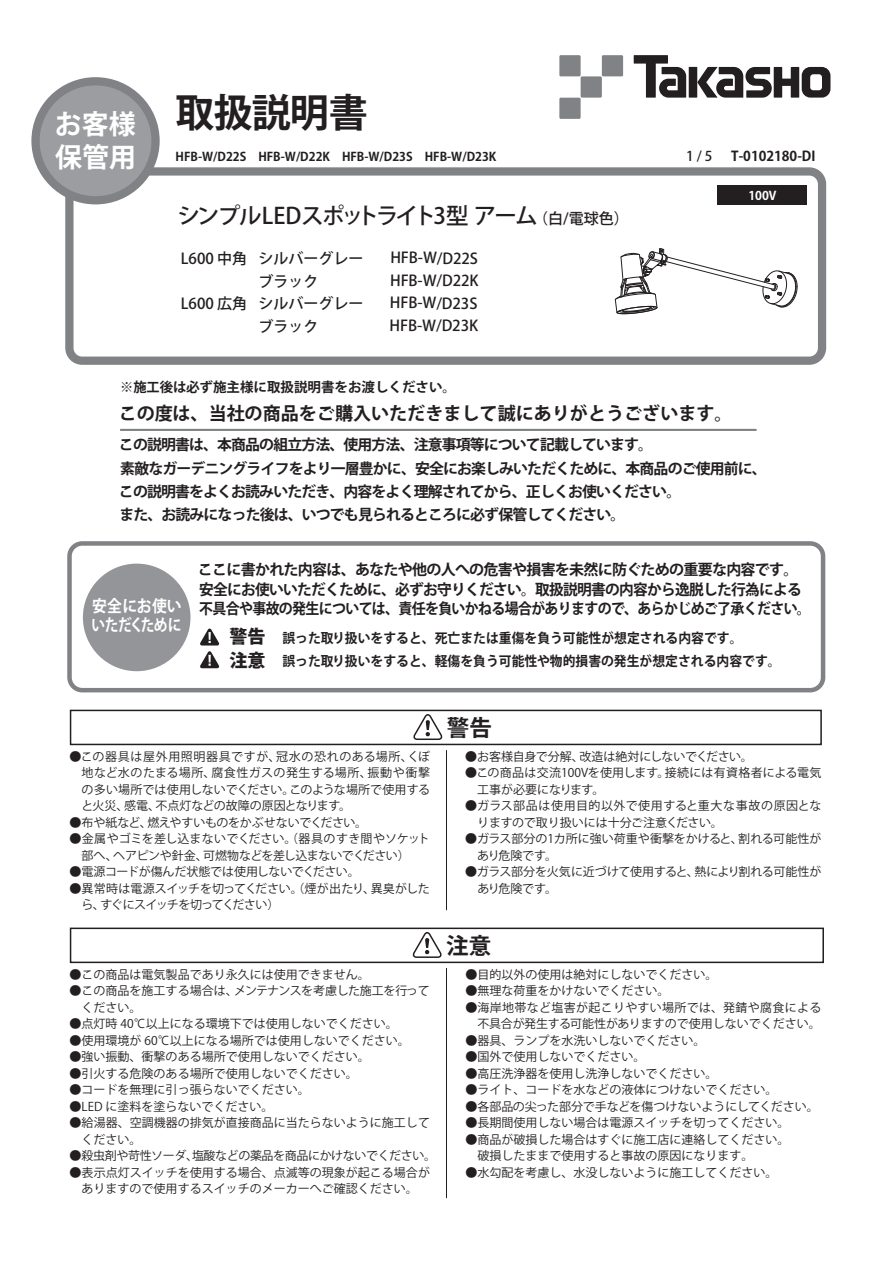
<style>
.page{position:relative;width:893px;height:1263px;background:#fff}
.page>*{position:absolute;margin:0;border:0;box-sizing:border-box;transform-origin:0 0}
.t1{font:700 39px "Koz Go Pro";letter-spacing:-.025em;color:#231f20}
.t2{font:700 27px "Koz Go Pro";color:#fff}
.t3{font:500 22.5px "Koz Go Pro";letter-spacing:-.08em;color:#231f20}
.t4{font:700 22.5px "Koz Go Pro";color:#231f20}
.t5{font:700 18px "Koz Go Pro";color:#231f20}
.t6{font:800 18px/23.1px "Koz Go Pro";color:#231f20}
.t7{font:700 16.5px "Koz Go Pro";letter-spacing:-.04em;color:#fff;scale:.83 1}
.t8{font:700 15px "Koz Go Pro";letter-spacing:-.05em;color:#231f20}
.t9{font:500 15px/22.5px "Koz Go Pro";color:#231f20}
.t10{font:700 15px "Koz Go Pro";letter-spacing:-.05em;color:#231f20;scale:.93 1}
.t11{font:700 14.85px/23.4px "Koz Go Pro";letter-spacing:-.055em;color:#231f20}
.t12{font:700 13.5px/22.6px "Koz Go Pro";color:#231f20;scale:.95 1}
.t13{font:700 13.5px "Koz Go Pro";color:#231f20}
.t14{font:500 13.5px "Koz Go Pro";color:#231f20}
.t15{font:12px/16.5px "Koz Go Pro";color:#231f20}
.t16{font:12px/16.5px "Koz Go Pro";letter-spacing:-.03em;color:#231f20}
.t17{font:700 12px "Koz Go Pro";color:#231f20}
.t18{font:12px "Koz Go Pro";letter-spacing:-.035em;color:#231f20}
.t19{font:12px "Koz Go Pro";letter-spacing:-.02em;color:#231f20}
.t20{font:12px "Koz Go Pro";letter-spacing:-.025em;color:#231f20}
.t21{font:700 12px "Koz Go Pro";color:#fff}
</style>
<div class="page">
<div style="left:718px;top:185px;width:89px;height:19px;background:#231f20"></div>
<div style="left:70px;top:710px;width:752px;height:35px;border:2px solid #231f20"></div>
<svg style="left:413px;top:712px;width:31px;height:28px"></svg>
<div style="left:70px;top:927px;width:754px;height:36px;border:2px solid #231f20"></div>
<svg style="left:413px;top:932px;width:29px;height:26px"></svg>
<hr style="left:446px;top:968px;width:1px;height:230px;background:#231f20">
<hr style="left:446px;top:750px;width:1px;height:160px;background:#231f20">
<div style="left:65px;top:167px;width:761px;height:198px;border:8px solid #808285;border-radius:13px"></div>
<div style="left:36px;top:81px;width:120px;height:119px;background:#9b9da0;border-radius:50%"></div>
<div style="left:31px;top:77px;width:129px;height:127px;border:8px solid #808285;border-radius:50%"></div>
<svg style="left:634px;top:55px;width:52px;height:43px"></svg>
<div style="left:689px;top:67px;width:8px;height:31px;background:#231f20"></div>
<svg style="left:697px;top:67px;width:133px;height:31px"></svg>
<div style="left:559px;top:55px;width:22px;height:21px;background:#808285"></div>
<div style="left:581px;top:76px;width:21px;height:22px;background:#808285"></div>
<div style="left:602px;top:55px;width:21px;height:21px;background:#808285"></div>
<div style="left:559px;top:98px;width:22px;height:21px;background:#808285"></div>
<div style="left:83px;top:564px;width:107px;height:107px;background:#939598;border-radius:50%"></div>
<svg style="left:200px;top:651px;width:20px;height:17px"></svg>
<svg style="left:200px;top:628px;width:19px;height:17px"></svg>
<div style="left:67px;top:541px;width:758px;height:151px;border:5px solid #808285;border-radius:13px"></div>
<hr style="left:120px;top:429px;width:637px;height:2px;background:#808285">
<svg style="left:615px;top:248px;width:183px;height:66px"></svg>
<h1 class="t1" style="left:55px;top:88px;width:315px"><sub>お客様</sub> 取扱説明書</h1>
<h2 class="t2" style="left:55px;top:139px;width:82px">保管用</h2>
<p class="t17" style="left:176px;top:149px;width:322px">HFB-W/D22S　HFB-W/D22K　HFB-W/D23S　HFB-W/D23K</p>
<h3 class="t3" style="left:178px;top:201px;width:362px">シンプルLEDスポットライト3型 アーム</h3>
<p class="t9" style="left:181px;top:248px;width:68px">L600 中角</p>
<p class="t9" style="left:181px;top:293px;width:68px">L600 広角</p>
<p class="t9" style="left:533px;top:208px;width:97px">（白/電球色）</p>
<p class="t9" style="left:258px;top:248px;width:106px">シルバーグレーブラック<br>シルバーグレーブラック</p>
<p class="t9" style="left:391px;top:247px;width:90px;text-align:justify;rotate:1deg">HFB-W/D22S HFB-W/D22K HFB-W/D23S HFB-W/D23K</p>
<p class="t13" style="left:120px;top:378px;width:337px">※施工後は必ず施主様に取扱説明書をお渡しください。</p>
<p class="t14" style="left:686px;top:148px;width:28px">1 / 5</p>
<p class="t13" style="left:731px;top:148px;width:86px">T-0102180-DI</p>
<p class="t21" style="left:748px;top:188px;width:30px">100V</p>
<h3 class="t5" style="left:119px;top:402px;width:615px">この度は、当社の商品をご購入いただきまして誠にありがとうございます。</h3>
<p class="t11" style="left:119px;top:434px;width:649px">この説明書は、本商品の組立方法、使用方法、注意事項等について記載しています。<br>素敵なガーデニングライフをより一層豊かに、安全にお楽しみいただくために、本商品のご使用前に、この説明書をよくお読みいただき、内容をよく理解されてから、正しくお使いください。<br>また、お読みになった後は、いつでも見られるところに必ず保管してください。</p>
<p class="t8" style="left:198px;top:560px;width:602px">ここに書かれた内容は、あなたや他の人への危害や損害を未然に防ぐための重要な内容です。</p>
<p class="t8" style="left:199px;top:580px;width:604px">安全にお使いいただくために、必ずお守りください。取扱説明書の内容から逸脱した行為による</p>
<p class="t10" style="left:92px;top:599px;width:774px"><sup>安全にお使い</sup> 不具合や事故の発生については、責任を負いかねる場合がありますので、あらかじめご了承ください。</p>
<h3 class="t7" style="left:92px;top:615px;width:110px">いただくために</h3>
<p class="t12" style="left:282px;top:628px;width:526px">誤った取り扱いをすると、死亡または重傷を負う可能性が想定される内容です。<br>誤った取り扱いをすると、軽傷を負う可能性や物的損害の発生が想定される内容です。</p>
<h3 class="t6" style="left:229px;top:626px;width:37px">警告注意</h3>
<p class="t15" style="left:82px;top:748px;width:350px;text-align:justify;text-indent:-12px">●この器具は屋外用照明器具ですが、冠水の恐れのある場所、くぼ地など水のたまる場所、腐食性ガスの発生する場所、振動や衝撃の多い場所では使用しないでください。このような場所で使用すると火災、感電、不点灯などの故障の原因となります。</p>
<p class="t19" style="left:70px;top:814px;width:299px">●布や紙など、燃えやすいものをかぶせないでください。</p>
<p class="t15" style="left:81px;top:831px;width:350px;text-indent:-12px">●金属やゴミを差し込まないでください。（器具のすき間やソケット部へ、ヘアピンや針金、可燃物などを差し込まないでください）</p>
<p class="t20" style="left:69px;top:864px;width:292px">●電源コードが傷んだ状態では使用しないでください。</p>
<p class="t16" style="left:81px;top:880px;width:350px;text-indent:-12px">●異常時は電源スイッチを切ってください。（煙が出たり、異臭がしたら、すぐにスイッチを切ってください）</p>
<p class="t15" style="left:70px;top:966px;width:301px">●この商品は電気製品であり永久には使用できません。</p>
<p class="t15" style="left:82px;top:983px;width:350px;text-indent:-12px">●この商品を施工する場合は、メンテナンスを考慮した施工を行ってください。</p>
<p class="t15" style="left:70px;top:1016px;width:330px">●点灯時 40℃以上になる環境下では使用しないでください。</p>
<p class="t15" style="left:70px;top:1032px;width:342px">●使用環境が 60℃以上になる場所では使用しないでください。</p>
<p class="t15" style="left:70px;top:1049px;width:302px">●強い振動、衝撃のある場所で使用しないでください。</p>
<p class="t15" style="left:70px;top:1065px;width:290px">●引火する危険のある場所で使用しないでください。</p>
<p class="t15" style="left:70px;top:1082px;width:242px">●コードを無理に引っ張らないでください。</p>
<p class="t15" style="left:70px;top:1098px;width:205px">●LED に塗料を塗らないでください。</p>
<p class="t15" style="left:82px;top:1115px;width:350px;text-indent:-12px">●給湯器、空調機器の排気が直接商品に当たらないように施工してください。</p>
<p class="t18" style="left:70px;top:1148px;width:368px">●殺虫剤や苛性ソーダ、塩酸などの薬品を商品にかけないでください。</p>
<p class="t15" style="left:70px;top:1164px;width:362px;text-align:center">●表示点灯スイッチを使用する場合、点滅等の現象が起こる場合がありますので使用するスイッチのメーカーへご確認ください。</p>
<h3 class="t4" style="left:447px;top:713px;width:46px">警告</h3>
<p class="t15" style="left:465px;top:748px;width:289px">●お客様自身で分解、改造は絶対にしないでください。</p>
<p class="t15" style="left:477px;top:765px;width:346px;text-indent:-12px">●この商品は交流100Vを使用します。接続には有資格者による電気工事が必要になります。</p>
<p class="t15" style="left:477px;top:798px;width:346px;text-indent:-12px">●ガラス部品は使用目的以外で使用すると重大な事故の原因となりますので取り扱いには十分ご注意ください。</p>
<p class="t15" style="left:477px;top:831px;width:346px;text-indent:-12px">●ガラス部分の1カ所に強い荷重や衝撃をかけると、割れる可能性があり危険です。</p>
<p class="t15" style="left:477px;top:864px;width:346px;text-indent:-12px">●ガラス部分を火気に近づけて使用すると、熱により割れる可能性があり危険です。</p>
<h3 class="t4" style="left:446px;top:931px;width:46px">注意</h3>
<p class="t15" style="left:465px;top:966px;width:253px">●目的以外の使用は絶対にしないでください。</p>
<p class="t15" style="left:465px;top:983px;width:205px">●無理な荷重をかけないでください。</p>
<p class="t15" style="left:465px;top:999px;width:358px;text-align:right">●海岸地帯など塩害が起こりやすい場所では、発錆や腐食による不具合が発生する可能性がありますので使用しないでください。</p>
<p class="t15" style="left:465px;top:1032px;width:241px">●器具、ランプを水洗いしないでください。</p>
<p class="t15" style="left:465px;top:1049px;width:181px">●国外で使用しないでください。</p>
<p class="t15" style="left:465px;top:1065px;width:253px">●高圧洗浄器を使用し洗浄しないでください。</p>
<p class="t15" style="left:465px;top:1082px;width:313px">●ライト、コードを水などの液体につけないでください。</p>
<p class="t15" style="left:465px;top:1098px;width:355px">●各部品の尖った部分で手などを傷つけないようにしてください。</p>
<p class="t15" style="left:465px;top:1115px;width:325px">●長期間使用しない場合は電源スイッチを切ってください。</p>
<p class="t15" style="left:465px;top:1131px;width:325px">●商品が破損した場合はすぐに施工店に連絡してください。　破損したままで使用すると事故の原因になります。</p>
<p class="t15" style="left:465px;top:1164px;width:313px">●水勾配を考慮し、水没しないように施工してください。</p>
</div>
